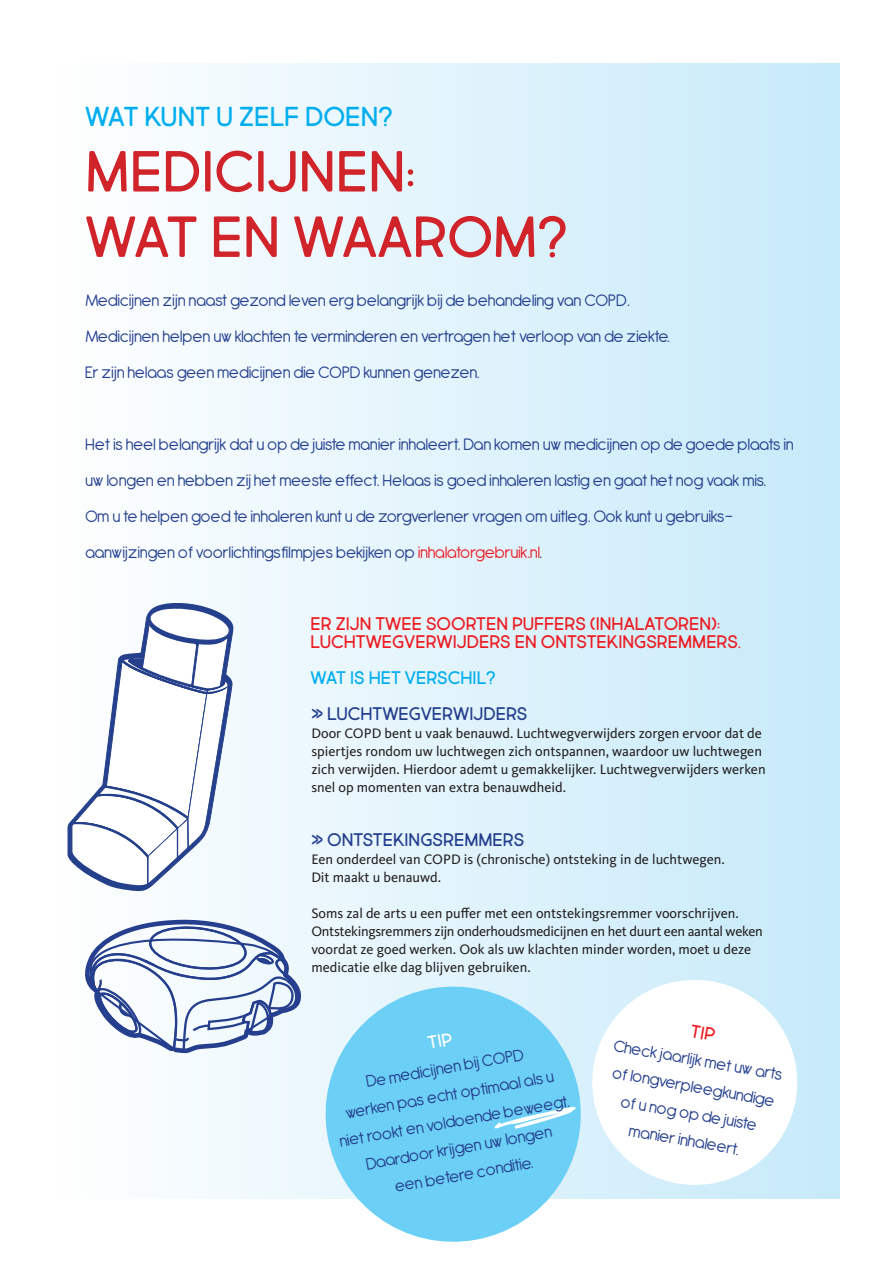
<style>
.page{position:relative;width:893px;height:1263px;background:#fff}
.page>*{position:absolute;margin:0;border:0;box-sizing:border-box;transform-origin:0 0}
.t1{font:57px/65.4px "Market Fresh";color:#d1232a}
.t2{font:27px "Market Fresh";color:#00aeef}
.t3{font:18px/27px "Antipasto";letter-spacing:-.025em;color:#253f8e}
.t4{font:18px/18px "Market Fresh";color:#ee1d23}
.t5{font:18px "Market Fresh";color:#253f8e}
.t6{font:18px "Market Fresh";color:#00aeef}
.t7{font:14.25px/18px "Kievit OT";color:#231f20}
.s1{color:#ee1d23}
</style>
<div class="page">
<div style="left:53px;top:64px;width:787px;height:1135px;background:linear-gradient(to right,#fffffe,#c6eafa)"></div>
<svg style="left:67px;top:602px;width:167px;height:290px;fill:#f5fbfe"></svg>
<svg style="left:71px;top:606px;width:159px;height:282px"></svg>
<svg style="left:315px;top:976px;width:276px;height:266px;background:#91dbf8"></svg>
<svg style="left:584px;top:971px;width:221px;height:222px"></svg>
<svg style="left:494px;top:1106px;width:82px;height:23px"></svg>
<svg style="left:78px;top:913px;width:223px;height:283px"></svg>
<svg style="left:427px;top:1032px;width:26px;height:17px"></svg>
<svg style="left:690px;top:1024px;width:26px;height:17px"></svg>
<h2 class="t2" style="left:85px;top:97px;width:309px">WAT KUNT U ZELF DOEN?</h2>
<h1 class="t1" style="left:85px;top:138px;width:484px">MEDICIJNEN:<br>WAT EN WAAROM?</h1>
<p class="t3" style="left:85px;top:281px;width:587px;line-height:36px">Medicijnen zijn naast gezond leven erg belangrijk bij de behandeling van COPD.<br>Medicijnen helpen uw klachten te verminderen en vertragen het verloop van de ziekte.<br>Er zijn helaas geen medicijnen die COPD kunnen genezen.</p>
<p class="t3" style="left:85px;top:425px;width:710px;line-height:36px">Het is heel belangrijk dat u op de juiste manier inhaleert. Dan komen uw medicijnen op de goede plaats in uw longen en hebben zij het meeste effect. Helaas is goed inhaleren lastig en gaat het nog vaak mis.<br>Om u te helpen goed te inhaleren kunt u de zorgverlener vragen om uitleg. Ook kunt u gebruiks&shy;aanwijzingen of voorlichtingsfilmpjes bekijken op <span class="s1">inhalatorgebruik.nl</span>.</p>
<p class="t4" style="left:310px;top:615px;width:432px">ER ZIJN TWEE SOORTEN PUFFERS (INHALATOREN):<br>LUCHTWEGVERWIJDERS EN ONTSTEKINGSREMMERS.</p>
<p class="t6" style="left:310px;top:665px;width:187px">WAT IS HET VERSCHIL?</p>
<p class="t5" style="left:311px;top:701px;width:218px">» LUCHTWEGVERWIJDERS</p>
<p class="t7" style="left:311px;top:724px;width:456px">Door COPD bent u vaak benauwd. Luchtwegverwijders zorgen ervoor dat de spiertjes rondom uw luchtwegen zich ontspannen, waardoor uw luchtwegen zich verwijden. Hierdoor ademt u gemakkelijker. Luchtwegverwijders werken snel op momenten van extra benauwdheid.</p>
<p class="t5" style="left:311px;top:827px;width:214px">» ONTSTEKINGSREMMERS</p>
<p class="t7" style="left:311px;top:850px;width:415px">Een onderdeel van COPD is (chronische) ontsteking in de luchtwegen.<br>Dit maakt u benauwd.</p>
<p class="t7" style="left:311px;top:904px;width:453px">Soms zal de arts u een puffer met een ontstekingsremmer voorschrijven.<br>Ontstekingsremmers zijn onderhoudsmedicijnen en het duurt een aantal weken voordat ze goed werken. Ook als uw klachten minder worden, moet u deze medicatie elke dag blijven gebruiken.</p>
<p class="t3" style="left:327px;top:1074px;width:235px;text-align:center;rotate:-10deg">De medicijnen bij COPD<br>werken pas echt optimaal als u niet rookt en voldoende beweegt.<br>Daardoor krijgen uw longen<br>een betere conditie.</p>
<p class="t3" style="left:616px;top:1030px;width:173px;text-align:center;rotate:10deg">Check jaarlijk met uw arts of longverpleegkundige of u nog op de juiste manier inhaleert.</p>
</div>
